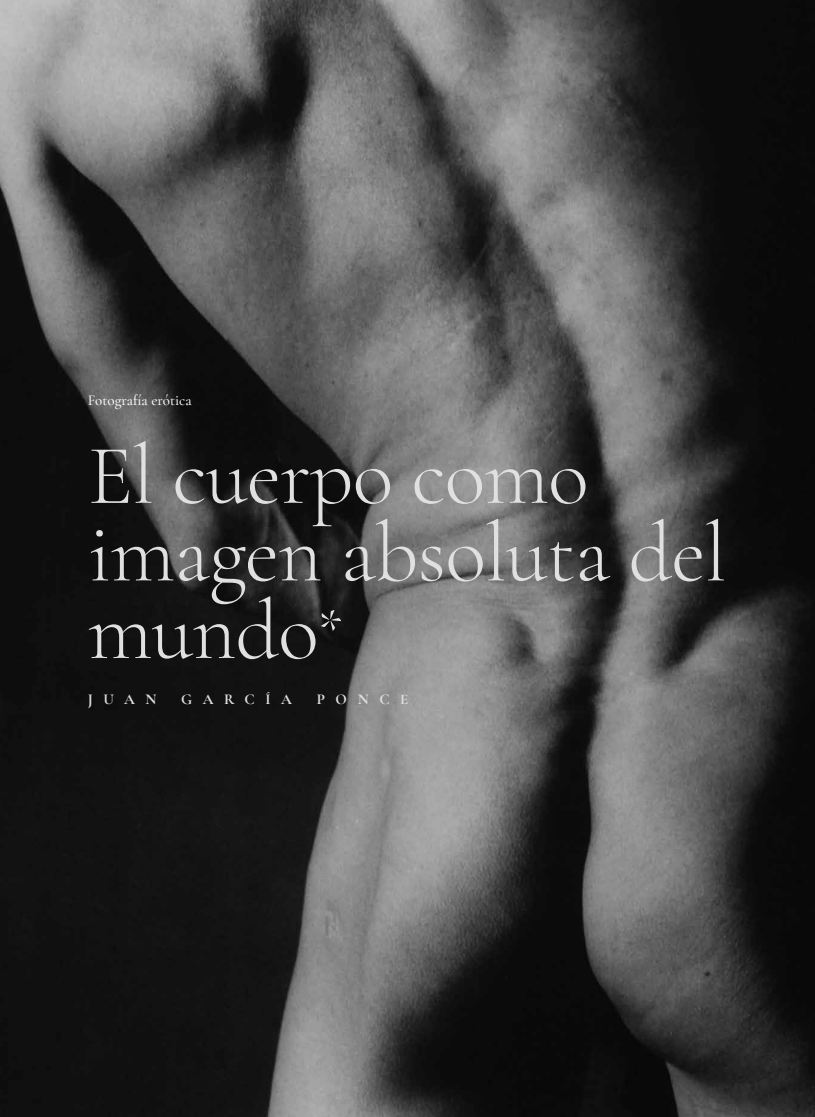
<style>
.page{position:relative;width:815px;height:1117px;background:#fff}
.page>*{position:absolute;margin:0;border:0;box-sizing:border-box;transform-origin:0 0}
.t1{font:300 85px/77.5px "Cormorant Garamond";letter-spacing:-.01em;color:#e0e0e0}
.t2{font:500 15px "Cormorant Garamond";color:#fff}
.t3{font:700 15px "Cormorant Garamond";letter-spacing:.71em;color:#e0e0e0}
.s1{font-size:55px}
</style>
<div class="page">
<img style="left:0;top:0;width:815px;height:1116px">
<p class="t2" style="left:88px;top:391px;width:105px">Fotografía erótica</p>
<p class="t1" style="left:88px;top:437px;width:640px">El cuerpo como imagen absoluta del mundo<span class="s1">*</span></p>
<p class="t3" style="left:88px;top:689px;width:70px">JUAN</p>
<p class="t3" style="left:181px;top:689px;width:112px">GARCÍA</p>
<p class="t3" style="left:317px;top:689px;width:93px">PONCE</p>
</div>
